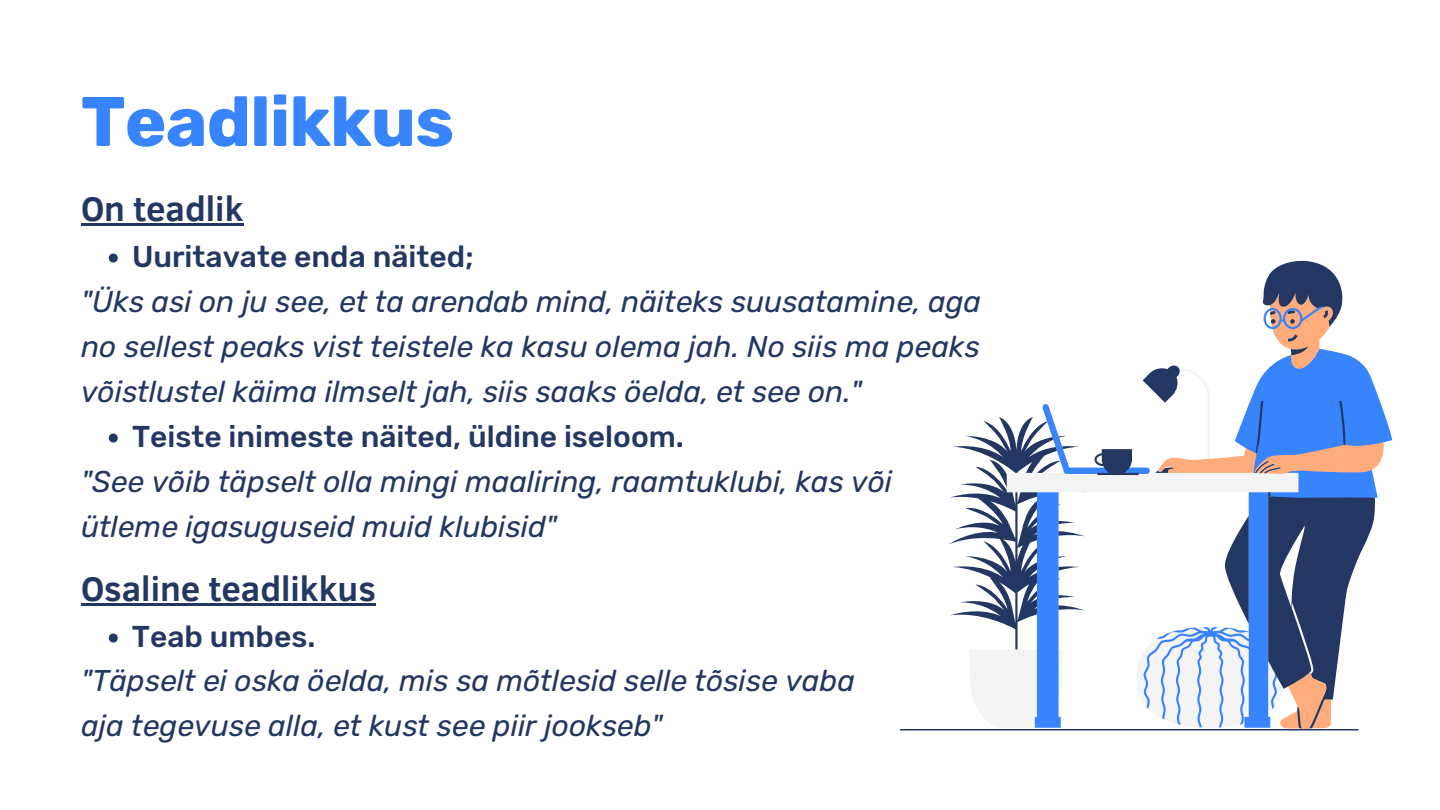
<style>
.page{position:relative;width:1440px;height:810px;background:#fff}
.page>*{position:absolute;margin:0;border:0;box-sizing:border-box;transform-origin:0 0}
.t1{font:700 70px "Rubik";letter-spacing:-.01em;color:#3884fd}
.t2{font:700 35px "Clear Sans";color:#243762}
.t3{font:italic 30px/45px "Rubik";color:#243762}
.t4{font:500 30px "Rubik";color:#243762}
</style>
<div class="page">
<hr style="left:81px;top:223px;width:162px;height:3px;background:#243762">
<svg style="left:109px;top:254px;width:9px;height:9px"></svg>
<svg style="left:109px;top:434px;width:9px;height:9px"></svg>
<hr style="left:81px;top:603px;width:295px;height:3px;background:#243762">
<svg style="left:109px;top:634px;width:9px;height:9px"></svg>
<svg style="left:975px;top:702px;width:60px;height:26px;fill:#f4f4f4"></svg>
<svg style="left:1035px;top:413px;width:357px;height:315px"></svg>
<svg style="left:948px;top:368px;width:210px;height:334px"></svg>
<svg style="left:1158px;top:354px;width:226px;height:377px"></svg>
<svg style="left:1255px;top:260px;width:90px;height:469px;background:#697fb2"></svg>
<hr style="left:901px;top:729px;width:457px;height:1px;background:#243762">
<p class="t1" style="left:81px;top:81px;width:375px">Teadlikkus</p>
<p class="t2" style="left:81px;top:183px;width:164px">On teadlik</p>
<p class="t4" style="left:132px;top:239px;width:343px">Uuritavate enda näited;</p>
<p class="t3" style="left:81px;top:279px;width:902px;text-align:justify">"Üks asi on ju see, et ta arendab mind, näiteks suusatamine, aga no sellest peaks vist teistele ka kasu olema jah. No siis ma peaks võistlustel käima ilmselt jah, siis saaks öelda, et see on."</p>
<p class="t4" style="left:132px;top:419px;width:554px">Teiste inimeste näited, üldine iseloom.</p>
<p class="t3" style="left:81px;top:459px;width:813px">"See võib täpselt olla mingi maaliring, raamtuklubi, kas või ütleme igasuguseid muid klubisid"</p>
<p class="t2" style="left:81px;top:563px;width:296px">Osaline teadlikkus</p>
<p class="t4" style="left:132px;top:619px;width:185px">Teab umbes.</p>
<p class="t3" style="left:81px;top:659px;width:775px;line-height:44.2px">"Täpselt ei oska öelda, mis sa mõtlesid selle tõsise vaba aja tegevuse alla, et kust see piir jookseb"</p>
</div>
